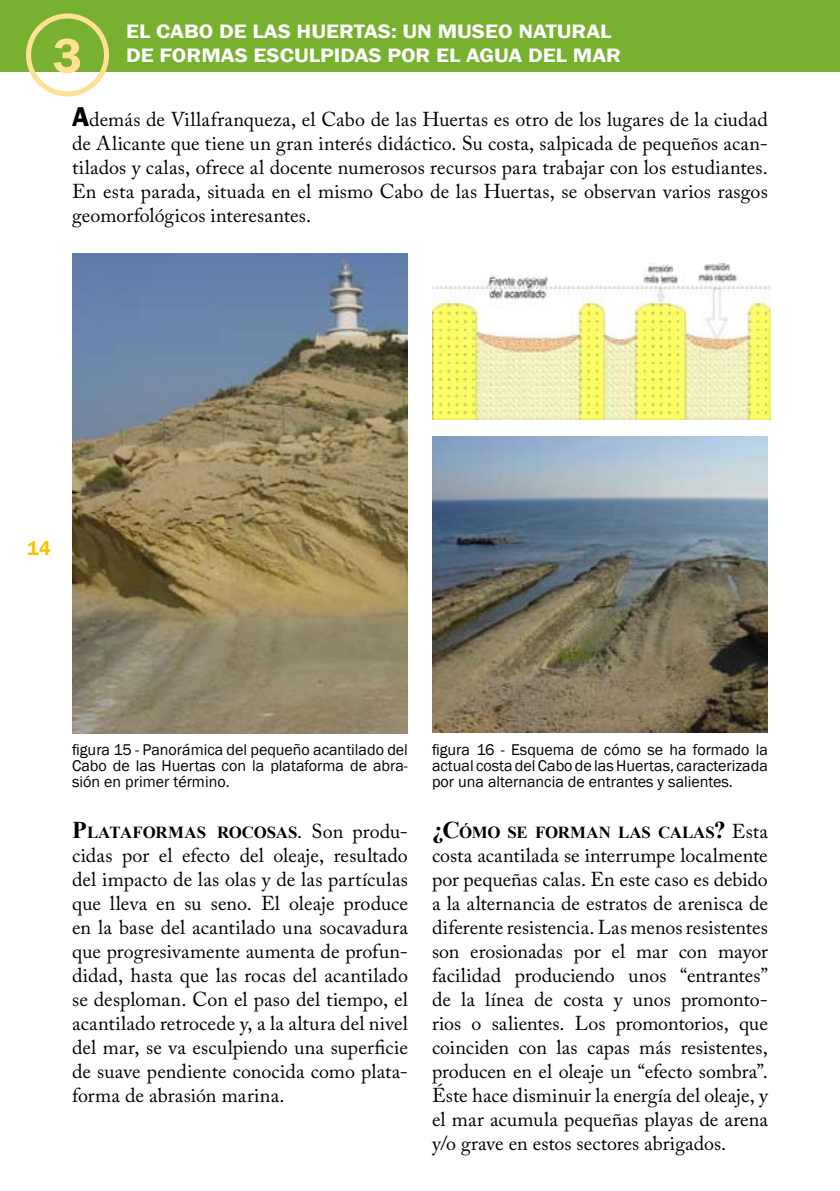
<style>
.page{position:relative;width:840px;height:1191px;background:#fff}
.page>*{position:absolute;margin:0;border:0;box-sizing:border-box;transform-origin:0 0}
.t1{font:600 50.6px "Franklin Gothic";color:#ffe193}
.t2{font:20px/24px "Adobe Caslon Pro";letter-spacing:.005em;color:#000;text-align:justify}
.t3{font:600 20px/24px "Franklin Gothic";color:#fff;scale:1.14 1}
.t4{font:600 20px "Franklin Gothic";color:#fdc300}
.t5{font:700 16.8px "Times New Roman";color:#000}
.t6{font:16px/16px "Franklin Gothic";color:#000;text-align:justify}
.s1{font-family:"Franklin Gothic";font-weight:600;font-size:28px}
.s2{font-size:24px}
.s3{font-family:"Adobe Caslon Pro";font-weight:400;font-size:20px}
</style>
<div class="page">
<div style="left:0;top:0;width:839px;height:72px;background:#78b130"></div>
<div style="left:26px;top:13px;width:83px;height:83px;border:5px solid #ffe193;border-radius:50%"></div>
<img style="left:72px;top:253px;width:336px;height:480px">
<img style="left:432px;top:437px;width:335px;height:295px">
<img style="left:432px;top:263px;width:338px;height:156px">
<h1 class="t1" style="left:53px;top:25px;width:31px">3</h1>
<p class="t3" style="left:126px;top:20px;width:435px">EL CABO DE LAS HUERTAS: UN MUSEO NATURAL<br>DE FORMAS ESCULPIDAS POR EL AGUA DEL MAR</p>
<p class="t2" style="left:72px;top:107px;width:697px"><span class="s1">A</span>demás de Villafranqueza, el Cabo de las Huertas es otro de los lugares de la ciudad de Alicante que tiene un gran interés didáctico. Su costa, salpicada de pequeños acan&shy;tilados y calas, ofrece al docente numerosos recursos para trabajar con los estudiantes.<br>En esta parada, situada en el mismo Cabo de las Huertas, se observan varios rasgos geomorfológicos interesantes.</p>
<p class="t4" style="left:27px;top:536px;width:25px">14</p>
<p class="t6" style="left:72px;top:742px;width:337px">figura 15 - Panorámica del pequeño acantilado del Cabo de las Huertas con la plataforma de abra&shy;sión en primer término.</p>
<p class="t6" style="left:432px;top:742px;width:337px">figura 16 - Esquema de cómo se ha formado la actual costa del Cabo de las Huertas, caracterizada por una alternancia de entrantes y salientes.</p>
<p class="t5" style="left:72px;top:820px;width:337px"><span class="s2">P</span>LATAFORMAS ROCOSAS<span class="s3">. Son produ-</span></p>
<p class="t2" style="left:72px;top:842px;width:337px">cidas por el efecto del oleaje, resultado del impacto de las olas y de las partículas que lleva en su seno. El oleaje produce en la base del acantilado una socavadura que progresivamente aumenta de profun&shy;didad, hasta que las rocas del acantilado se desploman. Con el paso del tiempo, el acantilado retrocede y, a la altura del nivel del mar, se va esculpiendo una superficie de suave pendiente conocida como plata&shy;forma de abrasión marina.</p>
<p class="t5" style="left:432px;top:820px;width:337px"><span class="s2">¿C</span>ÓMO SE FORMAN LAS CALAS<span class="s2">?</span> <span class="s3">Esta</span></p>
<p class="t2" style="left:432px;top:842px;width:337px">costa acantilada se interrumpe localmente por pequeñas calas. En este caso es debido a la alternancia de estratos de arenisca de diferente resistencia. Las menos resistentes son erosionadas por el mar con mayor facilidad produciendo unos “entrantes” de la línea de costa y unos promonto&shy;rios o salientes. Los promontorios, que coinciden con las capas más resistentes, producen en el oleaje un “efecto sombra”.<br>Éste hace disminuir la energía del oleaje, y el mar acumula pequeñas playas de arena y/o grave en estos sectores abrigados.</p>
</div>
